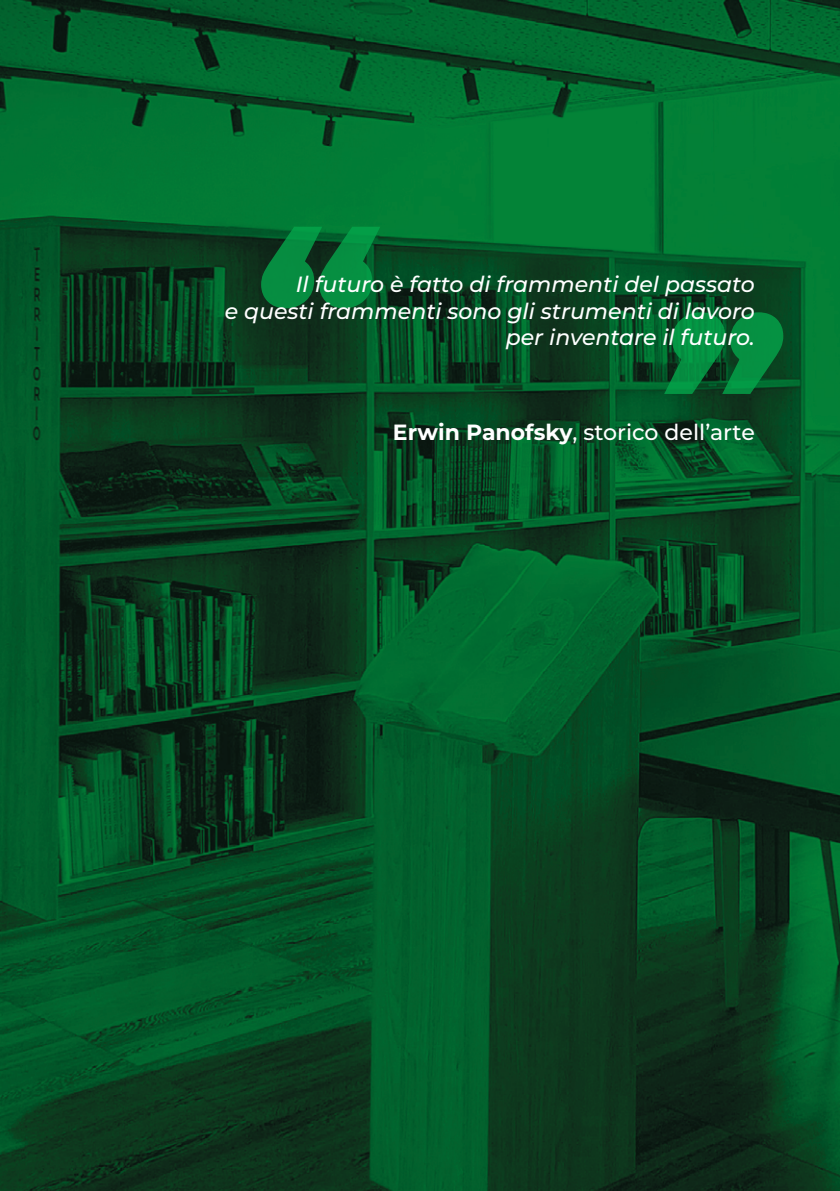
<style>
.page{position:relative;width:840px;height:1191px;background:#fff}
.page>*{position:absolute;margin:0;border:0;box-sizing:border-box;transform-origin:0 0}
.t1{font:italic 900 200px "Montserrat";color:#04a64b}
.t2{font:italic 500 22px/26.4px "Montserrat";color:#fff;text-align:right}
.t3{font:500 22px "Montserrat";color:#fff}
.s1{font-weight:700}
</style>
<div class="page">
<img style="left:0;top:0;width:839px;height:1191px">
<h1 class="t1" style="left:249px;top:171px;width:120px">“</h1>
<p class="t2" style="left:224px;top:271px;width:531px">Il futuro è fatto di frammenti del passato<br>e questi frammenti sono gli strumenti di lavoro per inventare il futuro.</p>
<h1 class="t1" style="left:654px;top:258px;width:120px">”</h1>
<p class="t3" style="left:392px;top:417px;width:363px"><span class="s1">Erwin Panofsky</span>, storico dell’arte</p>
</div>
